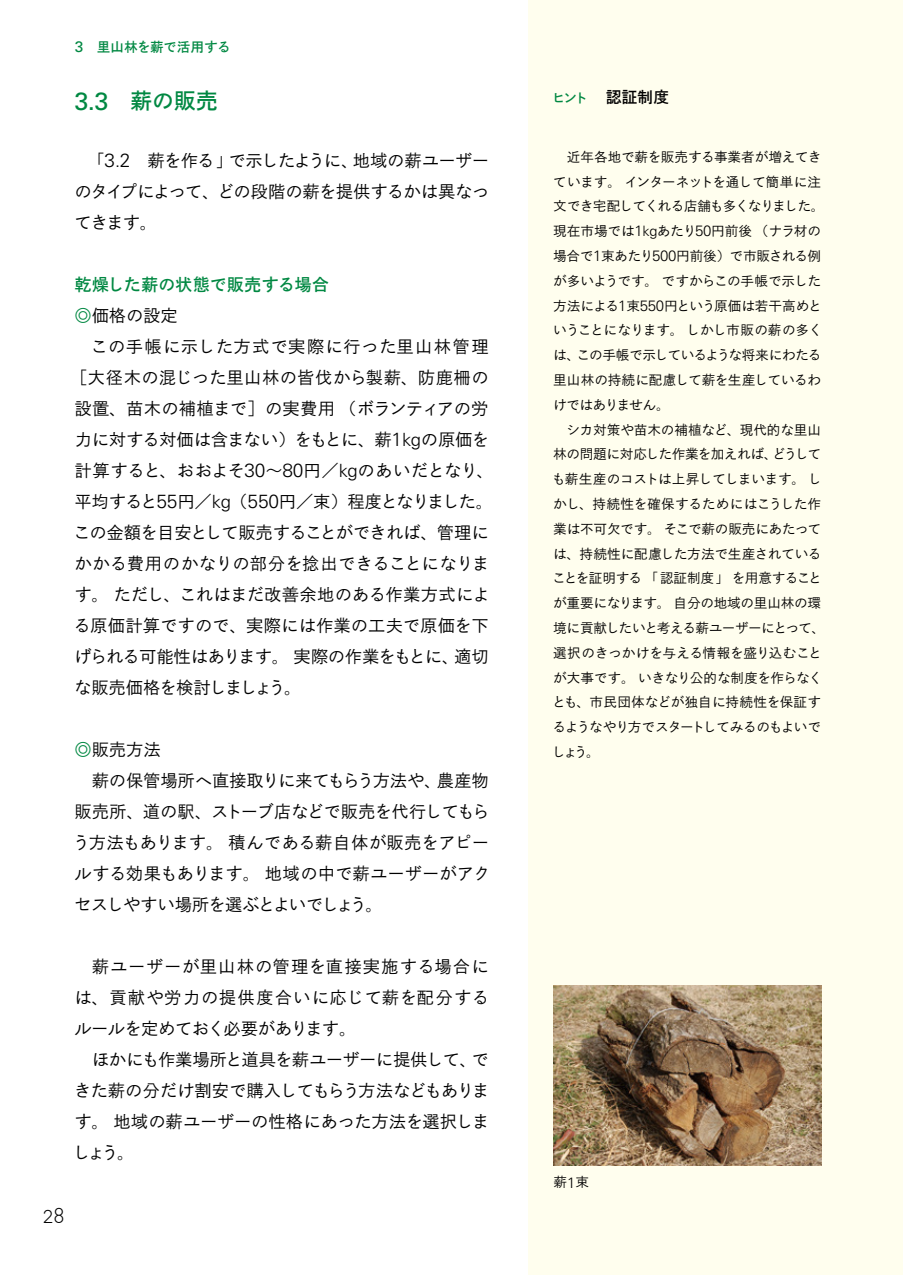
<style>
.page{position:relative;width:903px;height:1275px;background:#fff}
.page>*{position:absolute;margin:0;border:0;box-sizing:border-box;transform-origin:0 0}
.t1{font:700 22.4px "Ro Goth Sink Pro";color:#008842}
.t2{font:300 21px "DIN Alternate";color:#000}
.t3{font:500 17.32px/31px "Ro Goth Sink Std";letter-spacing:-.01em;color:#000;text-align:justify}
.t4{font:500 17.32px "Ro Goth Sink Std";letter-spacing:-.035em;color:#000}
.t5{font:500 17.32px "Ro Goth Sink Std";letter-spacing:-.045em;color:#000}
.t6{font:500 17.32px "Ro Goth Sink Std";letter-spacing:-.08em;color:#000}
.t7{font:500 17.32px "Ro Goth Sink Std";letter-spacing:.025em;color:#000}
.t8{font:500 17.32px "Ro Goth Sink Std";letter-spacing:.035em;color:#000}
.t9{font:500 17.32px "Ro Goth Sink Std";letter-spacing:-.05em;color:#000}
.t10{font:700 17.32px "Ro Goth Sink Pro";letter-spacing:-.005em;color:#008842}
.t11{font:700 16.1px "Ro Goth Sink Pro";color:#000}
.t12{font:500 13.65px/24.8px "Ro Goth Sink Std";letter-spacing:-.02em;color:#000}
.t13{font:700 13.65px "Ro Goth Sink Pro";letter-spacing:-.005em;color:#008842}
.s1{font-family:"Univers";font-weight:400;font-size:15.22px}
.s2{font-family:"Univers";font-weight:400;font-size:25.03px}
.s3{font-family:"Univers";font-weight:400;font-size:23.45px}
.s4{font-family:"Univers";font-weight:300;font-size:19.07px}
.s5{font-family:"Univers";font-weight:300;font-size:18.2px}
.s6{color:#008842}
.s7{font-size:13.65px;color:#008842}
.s8{font-family:"Univers";font-weight:300;font-size:15.05px}
.s9{font-family:"Univers";font-weight:300;font-size:14.35px}
</style>
<div class="page">
<div style="left:529px;top:0;width:374px;height:1275px;background:#fffeee"></div>
<img style="left:553px;top:986px;width:268px;height:179px">
<p class="t13" style="left:75px;top:38px;width:157px"><span class="s1">3</span>　里山林を薪で活用する</p>
<h1 class="t1" style="left:74px;top:85px;width:145px"><span class="s2">3</span><span class="s3">.</span><span class="s2">3</span>　薪の販売</h1>
<p class="t3" style="left:74px;top:144px;width:417px;text-indent:13px">「<span class="s4">3</span><span class="s5">.</span><span class="s4">2</span>　薪を作る」で示したように、地域の薪ユーザーのタイプによって、どの段階の薪を提供するかは異なってきます。</p>
<p class="t10" style="left:74px;top:272px;width:256px">乾燥した薪の状態で販売する場合</p>
<p class="t3" style="left:74px;top:299px;width:105px"><span class="s6">◎</span>価格の設定</p>
<p class="t8" style="left:90px;top:334px;width:400px">この手帳に示した方式で実際に行った里山林管理</p>
<p class="t7" style="left:70px;top:365px;width:420px">［大径木の混じった里山林の皆伐から製薪、防鹿柵の</p>
<p class="t3" style="left:74px;top:392px;width:416px">設置、苗木の補植まで］の実費用（ボランティアの労</p>
<p class="t3" style="left:74px;top:423px;width:416px">力に対する対価は含まない）をもとに、薪<span class="s4">1</span><span class="s5">kg</span>の原価を</p>
<p class="t3" style="left:74px;top:454px;width:421px">計算すると、おおよそ<span class="s4">30</span>～<span class="s4">80</span>円／<span class="s5">kg</span>のあいだとなり、</p>
<p class="t6" style="left:74px;top:489px;width:420px">平均すると<span class="s4">55</span>円／<span class="s5">kg</span>（<span class="s4">550</span>円／束）程度となりました。</p>
<p class="t4" style="left:73px;top:520px;width:417px">この金額を目安として販売することができれば、管理に</p>
<p class="t3" style="left:74px;top:547px;width:416px">かかる費用のかなりの部分を捻出できることになりま</p>
<p class="t3" style="left:74px;top:578px;width:417px">す。ただし、これはまだ改善余地のある作業方式によ</p>
<p class="t3" style="left:74px;top:609px;width:417px">る原価計算ですので、実際には作業の工夫で原価を下</p>
<p class="t5" style="left:74px;top:644px;width:416px">げられる可能性はあります。実際の作業をもとに、適切</p>
<p class="t5" style="left:74px;top:675px;width:229px">な販売価格を検討しましょう。</p>
<p class="t3" style="left:74px;top:733px;width:88px"><span class="s6">◎</span>販売方法</p>
<p class="t3" style="left:92px;top:764px;width:398px">薪の保管場所へ直接取りに来てもらう方法や、農産物</p>
<p class="t4" style="left:74px;top:799px;width:417px">販売所、道の駅、ストーブ店などで販売を代行してもら</p>
<p class="t3" style="left:73px;top:826px;width:418px">う方法もあります。積んである薪自体が販売をアピー</p>
<p class="t3" style="left:74px;top:857px;width:418px">ルする効果もあります。地域の中で薪ユーザーがアク</p>
<p class="t9" style="left:74px;top:892px;width:310px">セスしやすい場所を選ぶとよいでしょう。</p>
<p class="t3" style="left:74px;top:950px;width:416px;text-indent:17px">薪ユーザーが里山林の管理を直接実施する場合には、貢献や労力の提供度合いに応じて薪を配分するルールを定めておく必要があります。</p>
<p class="t3" style="left:73px;top:1043px;width:417px;text-indent:18px">ほかにも作業場所と道具を薪ユーザーに提供して、できた薪の分だけ割安で購入してもらう方法などもあります。地域の薪ユーザーの性格にあった方法を選択しましょう。</p>
<h2 class="t2" style="left:43px;top:1203px;width:23px">28</h2>
<p class="t11" style="left:552px;top:86px;width:119px"><span class="s7">ヒント</span> 認証制度</p>
<p class="t12" style="left:553px;top:144px;width:273px;text-indent:14px">近年各地で薪を販売する事業者が増えてきています。インターネットを通して簡単に注文でき宅配してくれる店舗も多くなりました。現在市場では<span class="s8">1</span><span class="s9">kg</span>あたり<span class="s8">50</span>円前後（ナラ材の場合で<span class="s8">1</span>束あたり<span class="s8">500</span>円前後）で市販される例が多いようです。ですからこの手帳で示した方法による<span class="s8">1</span>束<span class="s8">550</span>円という原価は若干高めということになります。しかし市販の薪の多くは、この手帳で示しているような将来にわたる里山林の持続に配慮して薪を生産しているわけではありません。</p>
<p class="t12" style="left:552px;top:417px;width:275px;text-indent:15px">シカ対策や苗木の補植など、現代的な里山林の問題に対応した作業を加えれば、どうしても薪生産のコストは上昇してしまいます。しかし、持続性を確保するためにはこうした作業は不可欠です。そこで薪の販売にあたっては、持続性に配慮した方法で生産されていることを証明する「認証制度」を用意することが重要になります。自分の地域の里山林の環境に貢献したいと考える薪ユーザーにとって、選択のきっかけを与える情報を盛り込むことが大事です。いきなり公的な制度を作らなくとも、市民団体などが独自に持続性を保証するようなやり方でスタートしてみるのもよいでしょう。</p>
<p class="t12" style="left:553px;top:1169px;width:37px">薪<span class="s8">1</span>束</p>
</div>
